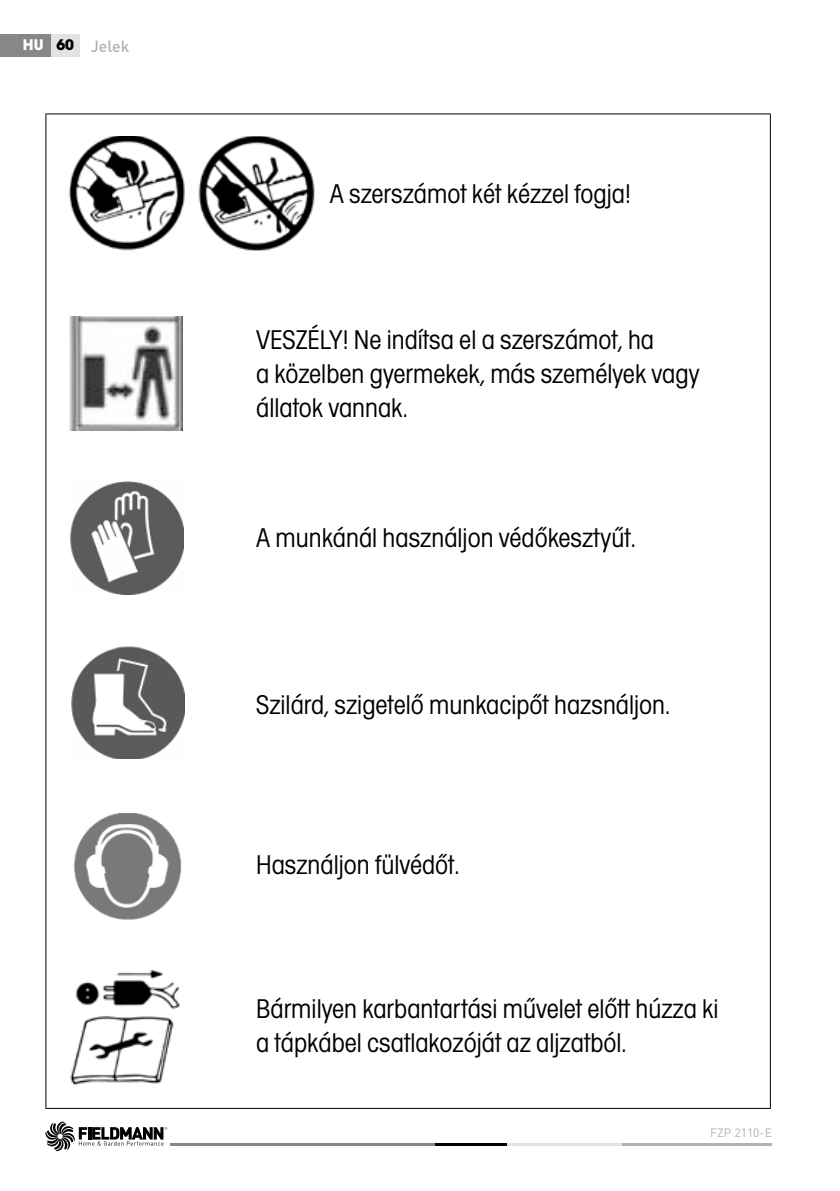
<style>
.page{position:relative;width:840px;height:1191px;background:#fff}
.page>*{position:absolute;margin:0;border:0;box-sizing:border-box;transform-origin:0 0}
.t1{font:28px/33.6px "Avant Gar Got Itc TOT Boo Con";color:#000}
.t2{font:500 16px "DIN Pro";color:#b3b2b2}
.t3{font:700 16px "Avant Gar Got Itc TOT";color:#fff}
.t4{font:12px "DIN Pro";color:#b3b2b2}
.s1{color:#000}
</style>
<div class="page">
<hr style="left:621px;top:1142px;width:150px;height:3px;background:#b3b2b2">
<hr style="left:506px;top:1142px;width:115px;height:3px;background:#e3e3e3">
<hr style="left:170px;top:1142px;width:264px;height:3px;background:#878787">
<hr style="left:434px;top:1142px;width:72px;height:3px;background:#000">
<svg style="left:45px;top:1121px;width:122px;height:30px"></svg>
<div style="left:0;top:34px;width:51px;height:23px;background:#878787"></div>
<div style="left:51px;top:34px;width:28px;height:23px;background:#e3e3e3"></div>
<hr style="left:45px;top:113px;width:725px;height:1px;background:#000">
<hr style="left:45px;top:114px;width:1px;height:993px;background:#000">
<hr style="left:769px;top:114px;width:1px;height:993px;background:#000">
<hr style="left:45px;top:1107px;width:725px;height:1px;background:#000">
<img style="left:69px;top:137px;width:116px;height:114px">
<img style="left:198px;top:137px;width:116px;height:113px">
<img style="left:69px;top:316px;width:113px;height:114px">
<img style="left:70px;top:481px;width:113px;height:114px">
<img style="left:71px;top:646px;width:113px;height:113px">
<img style="left:73px;top:813px;width:109px;height:107px">
<img style="left:70px;top:970px;width:111px;height:115px">
<p class="t3" style="left:23px;top:35px;width:53px">HU <span class="s1">60</span></p>
<p class="t2" style="left:91px;top:35px;width:40px">Jelek</p>
<p class="t1" style="left:329px;top:177px;width:302px">A szerszámot két kézzel fogja!</p>
<p class="t1" style="left:256px;top:323px;width:445px">VESZÉLY! Ne indítsa el a szerszámot, ha<br>a közelben gyermekek, más személyek vagy állatok vannak.</p>
<p class="t1" style="left:256px;top:521px;width:381px">A munkánál használjon védőkesztyűt.</p>
<p class="t1" style="left:256px;top:687px;width:415px">Szilárd, szigetelő munkacipőt hazsnáljon.</p>
<p class="t1" style="left:256px;top:848px;width:205px">Használjon fülvédőt.</p>
<p class="t1" style="left:256px;top:992px;width:463px">Bármilyen karbantartási művelet előtt húzza ki a tápkábel csatlakozóját az aljzatból.</p>
<p class="t4" style="left:709px;top:1124px;width:63px">FZP 2110-E</p>
</div>
